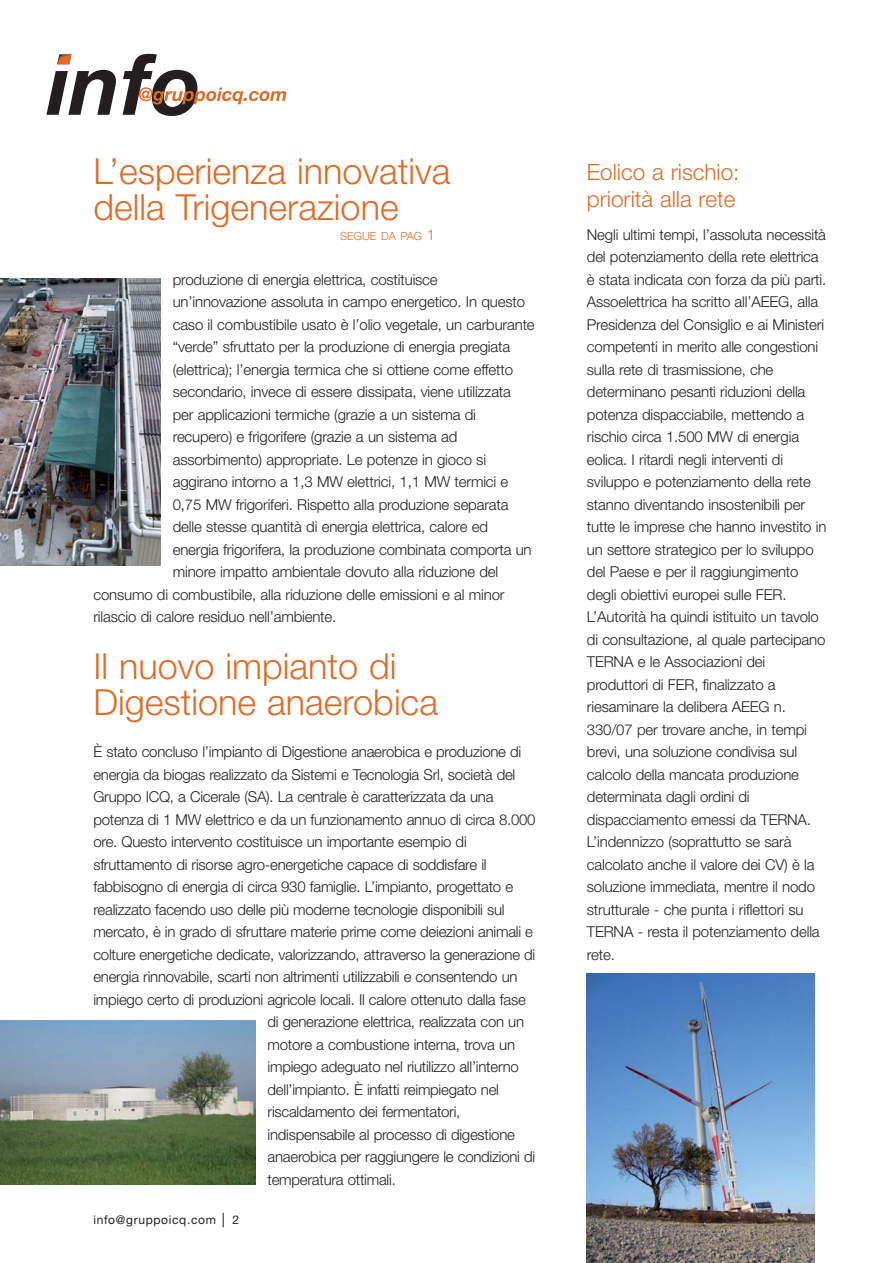
<style>
.page{position:relative;width:893px;height:1263px;background:#fff}
.page>*{position:absolute;margin:0;border:0;box-sizing:border-box;transform-origin:0 0}
.t1{font:300 36px/36px "Helvetica Neue";color:#de6c27}
.t2{font:300 22.5px/27px "Helvetica Neue";color:#de6c27}
.t3{font:300 15px/22.5px "Helvetica Neue";letter-spacing:-.01em;color:#231f20}
.t4{font:12px "Helvetica Neue";letter-spacing:.055em;color:#231f20}
.t5{font:300 11.25px "Helvetica Neue";color:#de6c27}
.s1{font-size:15px}
</style>
<div class="page">
<img style="left:587px;top:974px;width:227px;height:289px">
<svg style="left:223px;top:1213px;width:1px;height:14px"></svg>
<svg style="left:46px;top:70px;width:70px;height:45px"></svg>
<svg style="left:57px;top:54px;width:14px;height:10px"></svg>
<svg style="left:123px;top:54px;width:163px;height:62px"></svg>
<img style="left:0;top:1020px;width:255px;height:165px">
<img style="left:0;top:278px;width:161px;height:288px">
<h1 class="t1" style="left:93px;top:156px;width:358px">L’esperienza innovativa della Trigenerazione</h1>
<p class="t5" style="left:340px;top:232px;width:97px">SEGUE DA PAG <span class="s1">1</span></p>
<p class="t3" style="left:173px;top:269px;width:266px">produzione di energia elettrica, costituisce</p>
<p class="t3" style="left:173px;top:292px;width:354px">un’innovazione assoluta in campo energetico. In questo</p>
<p class="t3" style="left:173px;top:314px;width:363px">caso il combustibile usato è l’olio vegetale, un carburante</p>
<p class="t3" style="left:173px;top:337px;width:339px">“verde” sfruttato per la produzione di energia pregiata</p>
<p class="t3" style="left:173px;top:359px;width:342px">(elettrica); l’energia termica che si ottiene come effetto</p>
<p class="t3" style="left:173px;top:382px;width:340px">secondario, invece di essere dissipata, viene utilizzata</p>
<p class="t3" style="left:173px;top:404px;width:305px">per applicazioni termiche (grazie a un sistema di</p>
<p class="t3" style="left:173px;top:427px;width:286px">recupero) e frigorifere (grazie a un sistema ad</p>
<p class="t3" style="left:173px;top:449px;width:315px">assorbimento) appropriate. Le potenze in gioco si</p>
<p class="t3" style="left:173px;top:472px;width:337px">aggirano intorno a 1,3 MW elettrici, 1,1 MW termici e</p>
<p class="t3" style="left:173px;top:494px;width:337px">0,75 MW frigoriferi. Rispetto alla produzione separata</p>
<p class="t3" style="left:173px;top:517px;width:317px">delle stesse quantità di energia elettrica, calore ed</p>
<p class="t3" style="left:173px;top:539px;width:360px">energia frigorifera, la produzione combinata comporta un</p>
<p class="t3" style="left:173px;top:562px;width:327px">minore impatto ambientale dovuto alla riduzione del</p>
<p class="t3" style="left:93px;top:584px;width:413px">consumo di combustibile, alla riduzione delle emissioni e al minor</p>
<p class="t3" style="left:93px;top:607px;width:244px">rilascio di calore residuo nell’ambiente.</p>
<h1 class="t1" style="left:93px;top:651px;width:346px">Il nuovo impianto di<br>Digestione anaerobica</h1>
<p class="t3" style="left:93px;top:742px;width:429px">È stato concluso l’impianto di Digestione anaerobica e produzione di</p>
<p class="t3" style="left:93px;top:764px;width:423px">energia da biogas realizzato da Sistemi e Tecnologia Srl, società del</p>
<p class="t3" style="left:93px;top:787px;width:401px">Gruppo ICQ, a Cicerale (SA). La centrale è caratterizzata da una</p>
<p class="t3" style="left:93px;top:809px;width:443px">potenza di 1 MW elettrico e da un funzionamento annuo di circa 8.000</p>
<p class="t3" style="left:93px;top:832px;width:375px">ore. Questo intervento costituisce un importante esempio di</p>
<p class="t3" style="left:93px;top:854px;width:395px">sfruttamento di risorse agro-energetiche capace di soddisfare il</p>
<p class="t3" style="left:93px;top:877px;width:421px">fabbisogno di energia di circa 930 famiglie. L’impianto, progettato e</p>
<p class="t3" style="left:93px;top:899px;width:413px">realizzato facendo uso delle più moderne tecnologie disponibili sul</p>
<p class="t3" style="left:93px;top:922px;width:441px">mercato, è in grado di sfruttare materie prime come deiezioni animali e</p>
<p class="t3" style="left:93px;top:944px;width:443px">colture energetiche dedicate, valorizzando, attraverso la generazione di</p>
<p class="t3" style="left:93px;top:967px;width:425px">energia rinnovabile, scarti non altrimenti utilizzabili e consentendo un</p>
<p class="t3" style="left:93px;top:989px;width:434px">impiego certo di produzioni agricole locali. Il calore ottenuto dalla fase</p>
<p class="t3" style="left:267px;top:1012px;width:258px">di generazione elettrica, realizzata con un</p>
<p class="t3" style="left:267px;top:1034px;width:249px">motore a combustione interna, trova un</p>
<p class="t3" style="left:267px;top:1057px;width:253px">impiego adeguato nel riutilizzo all’interno</p>
<p class="t3" style="left:267px;top:1079px;width:233px">dell’impianto. È infatti reimpiegato nel</p>
<p class="t3" style="left:267px;top:1102px;width:194px">riscaldamento dei fermentatori,</p>
<p class="t3" style="left:267px;top:1124px;width:249px">indispensabile al processo di digestione</p>
<p class="t3" style="left:267px;top:1147px;width:269px">anaerobica per raggiungere le condizioni di</p>
<p class="t3" style="left:267px;top:1169px;width:130px">temperatura ottimali.</p>
<p class="t4" style="left:93px;top:1215px;width:124px">info@gruppoicq.com</p>
<p class="t4" style="left:233px;top:1215px;width:8px">2</p>
<h2 class="t2" style="left:587px;top:161px;width:154px">Eolico a rischio: priorità alla rete</h2>
<p class="t3" style="left:587px;top:224px;width:241px">Negli ultimi tempi, l’assoluta necessità del potenziamento della rete elettrica è stata indicata con forza da più parti.<br>Assoelettrica ha scritto all’AEEG, alla Presidenza del Consiglio e ai Ministeri competenti in merito alle congestioni sulla rete di trasmissione, che determinano pesanti riduzioni della potenza dispacciabile, mettendo a rischio circa 1.500 MW di energia eolica. I ritardi negli interventi di sviluppo e potenziamento della rete stanno diventando insostenibili per tutte le imprese che hanno investito in un settore strategico per lo sviluppo del Paese e per il raggiungimento degli obiettivi europei sulle FER.<br>L’Autorità ha quindi istituito un tavolo di consultazione, al quale partecipano TERNA e le Associazioni dei produttori di FER, finalizzato a riesaminare la delibera AEEG n.<br>330/07 per trovare anche, in tempi brevi, una soluzione condivisa sul calcolo della mancata produzione determinata dagli ordini di dispacciamento emessi da TERNA.<br>L’indennizzo (soprattutto se sarà calcolato anche il valore dei CV) è la soluzione immediata, mentre il nodo strutturale - che punta i riflettori su TERNA - resta il potenziamento della rete.</p>
</div>
